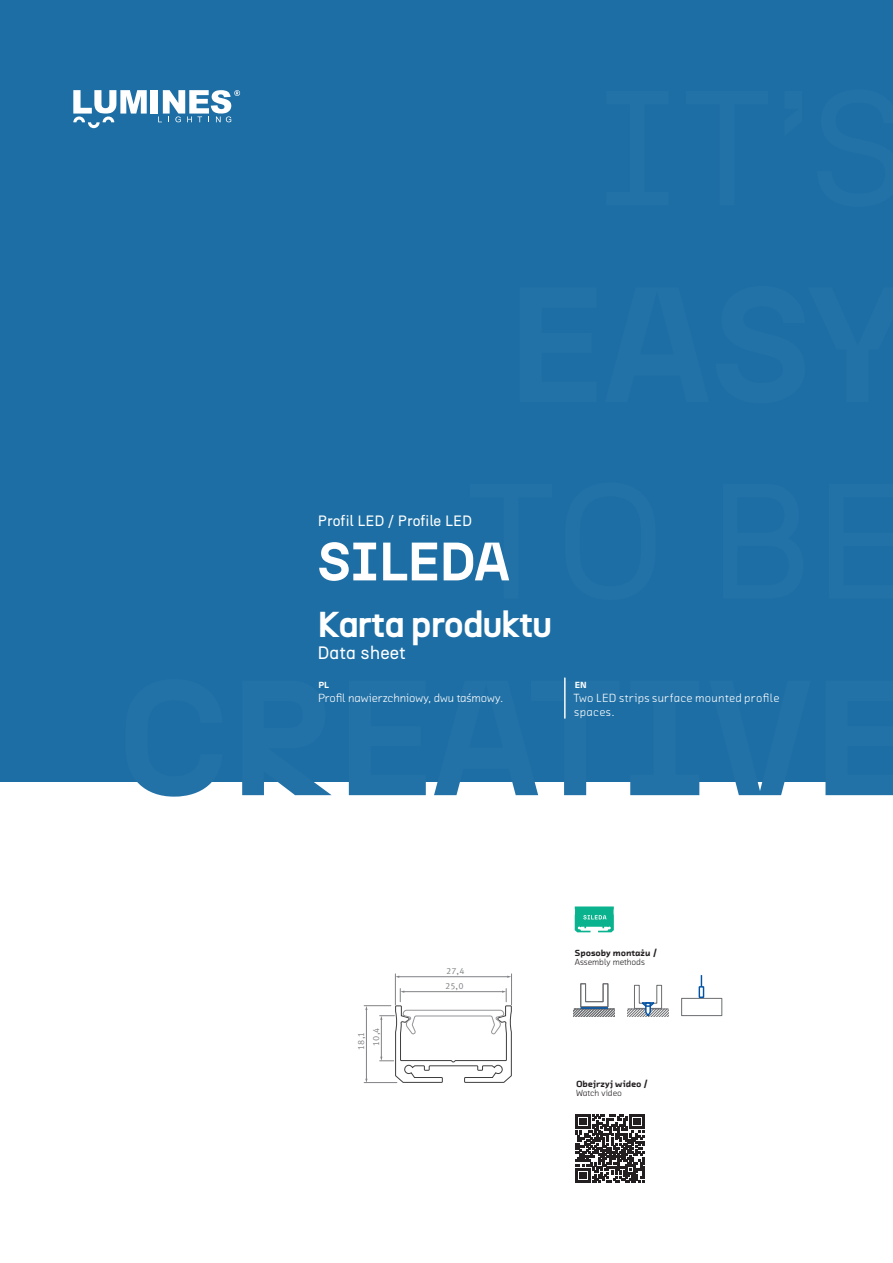
<style>
.page{position:relative;width:893px;height:1263px;background:#fff}
.page>*{position:absolute;margin:0;border:0;box-sizing:border-box;transform-origin:0 0}
.t1{font:700 54px "N27";color:#fff}
.t2{font:700 36px "N27";color:#fff}
.t3{font:18px "N27";color:#fff}
.t4{font:15px "N27";color:#fff}
.t5{font:12px/14.4px "Chambers Sans Pro";letter-spacing:.02em;color:#fff}
.t6{font:12px "Chambers Sans Pro";color:#fff}
.t7{font:900 9px "Chambers Sans Pro";letter-spacing:-.01em;color:#231f20}
.t8{font:9px "Chambers Sans Pro";letter-spacing:-.01em;color:#231f20}
.t9{font:9px/14.7px "Meta Correspondence Pro";color:#808285}
.t10{font:900 9px "Chambers Sans Pro";color:#fff}
</style>
<div class="page">
<div style="left:0;top:0;width:893px;height:781px;background:#1c6ea4"></div>
<svg style="left:126px;top:781px;width:96px;height:16px"></svg>
<svg style="left:242px;top:781px;width:90px;height:14px"></svg>
<svg style="left:349px;top:781px;width:77px;height:14px"></svg>
<svg style="left:434px;top:680px;width:186px;height:115px"></svg>
<svg style="left:630px;top:781px;width:69px;height:14px"></svg>
<svg style="left:709px;top:781px;width:102px;height:14px"></svg>
<svg style="left:825px;top:781px;width:68px;height:14px"></svg>
<hr style="left:395px;top:974px;width:1px;height:31px;background:#808285">
<hr style="left:511px;top:974px;width:1px;height:31px;background:#808285">
<hr style="left:399px;top:976px;width:109px;height:1px;background:#808285">
<svg style="left:364px;top:988px;width:148px;height:95px"></svg>
<svg style="left:73px;top:90px;width:74px;height:38px"></svg>
<div style="left:151px;top:90px;width:7px;height:24px;background:#fff"></div>
<svg style="left:158px;top:90px;width:82px;height:32px"></svg>
<hr style="left:565px;top:678px;width:1px;height:40px;background:#fff">
<svg style="left:576px;top:1114px;width:68px;height:69px"></svg>
<svg style="left:575px;top:906px;width:39px;height:26px"></svg>
<svg style="left:574px;top:983px;width:41px;height:33px"></svg>
<hr style="left:574px;top:1008px;width:41px;height:1px;background:#6c6d70">
<hr style="left:581px;top:1007px;width:27px;height:2px;background:#0353a5">
<svg style="left:628px;top:984px;width:40px;height:32px"></svg>
<div style="left:681px;top:998px;width:41px;height:18px;border:1px solid #6c6d70"></div>
<div style="left:699px;top:986px;width:5px;height:12px;border:1px solid #0353a5"></div>
<svg style="left:701px;top:975px;width:1px;height:12px"></svg>
<p class="t4" style="left:318px;top:512px;width:156px">Profil LED / Profile LED</p>
<h1 class="t1" style="left:318px;top:528px;width:194px">SILEDA</h1>
<h2 class="t2" style="left:318px;top:602px;width:236px">Karta produktu</h2>
<h3 class="t3" style="left:317px;top:641px;width:90px">Data sheet</h3>
<p class="t10" style="left:319px;top:679px;width:12px">PL</p>
<p class="t6" style="left:318px;top:690px;width:187px">Profil nawierzchniowy, dwu taśmowy.</p>
<p class="t10" style="left:575px;top:679px;width:13px">EN</p>
<p class="t5" style="left:574px;top:690px;width:207px">Two LED strips surface mounted profile spaces.</p>
<p class="t9" style="left:368px;top:1046px;width:20px;rotate:-90deg">10,4</p>
<p class="t9" style="left:353px;top:1050px;width:20px;rotate:-90deg">18,1</p>
<p class="t9" style="left:445px;top:963px;width:21px">27,4<br>25,0</p>
<p class="t7" style="left:575px;top:947px;width:83px">Sposoby montażu /</p>
<p class="t8" style="left:575px;top:957px;width:71px">Assembly methods</p>
<p class="t7" style="left:576px;top:1078px;width:73px">Obejrzyj wideo /</p>
<p class="t8" style="left:576px;top:1088px;width:47px">Watch video</p>
</div>
